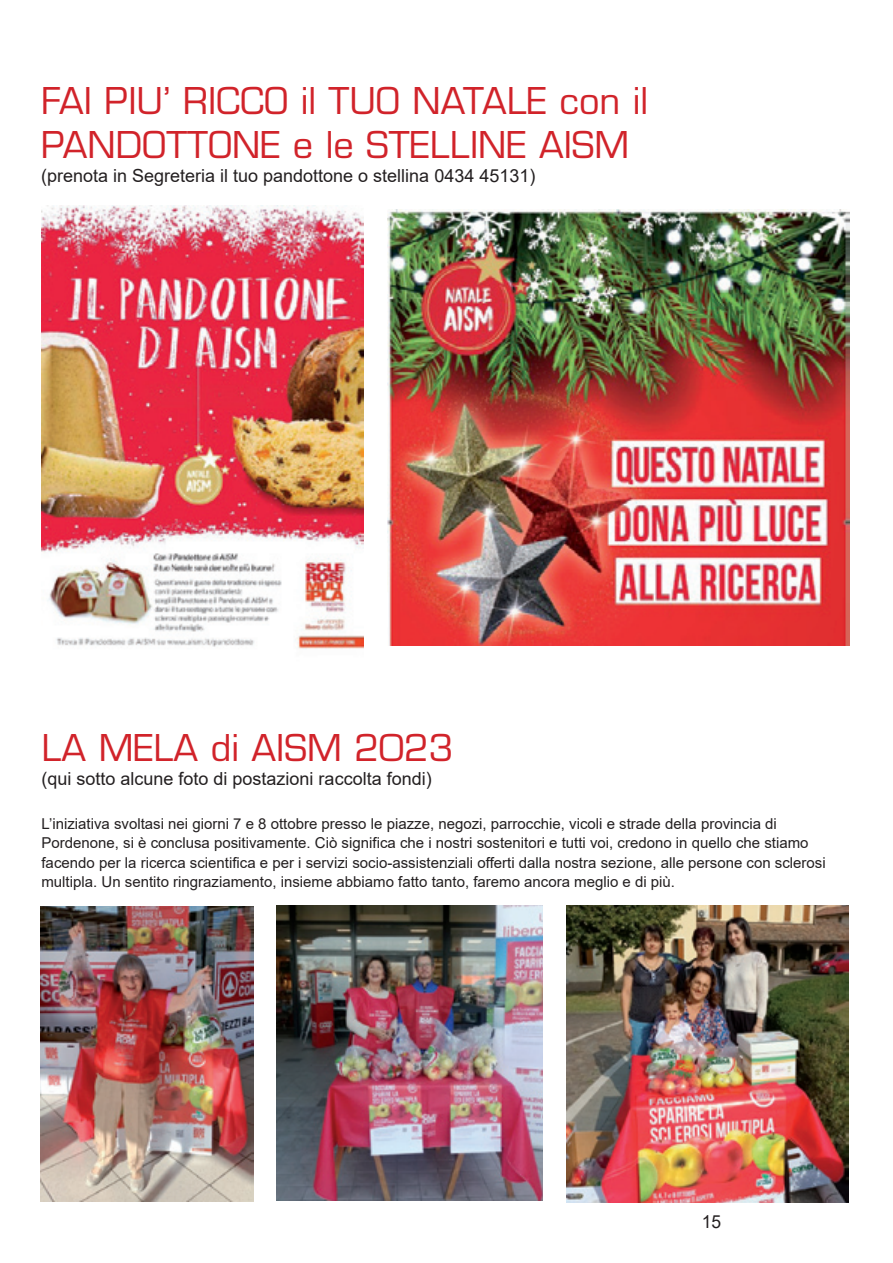
<style>
.page{position:relative;width:893px;height:1263px;background:#fff}
.page>*{position:absolute;margin:0;border:0;box-sizing:border-box;transform-origin:0 0}
.t1{font:36px/43.2px "Eurostile LT Std";color:#d1232a}
.t2{font:18px "Arial";color:#231f20}
.t3{font:15px/19.5px "Arial";color:#231f20}
</style>
<div class="page">
<img style="left:387px;top:209px;width:462px;height:437px">
<img style="left:42px;top:206px;width:322px;height:443px">
<img style="left:41px;top:906px;width:212px;height:295px">
<img style="left:277px;top:905px;width:265px;height:296px">
<img style="left:567px;top:905px;width:282px;height:297px">
<p class="t1" style="left:41px;top:80px;width:609px">FAI PIU’ RICCO il TUO NATALE con il<br>PANDOTTONE e le STELLINE AISM</p>
<p class="t2" style="left:41px;top:163px;width:496px">(prenota in Segreteria il tuo pandottone o stellina 0434 45131)</p>
<p class="t1" style="left:41px;top:726px;width:414px">LA MELA di AISM 2023</p>
<p class="t2" style="left:41px;top:766px;width:392px">(qui sotto alcune foto di postazioni raccolta fondi)</p>
<p class="t3" style="left:41px;top:813px;width:786px">L’iniziativa svoltasi nei giorni 7 e 8 ottobre presso le piazze, negozi, parrocchie, vicoli e strade della provincia di Pordenone, si è conclusa positivamente. Ciò significa che i nostri sostenitori e tutti voi, credono in quello che stiamo facendo per la ricerca scientifica e per i servizi socio-assistenziali offerti dalla nostra sezione, alle persone con sclerosi multipla. Un sentito ringraziamento, insieme abbiamo fatto tanto, faremo ancora meglio e di più.</p>
<p class="t2" style="left:702px;top:1209px;width:21px">15</p>
</div>
